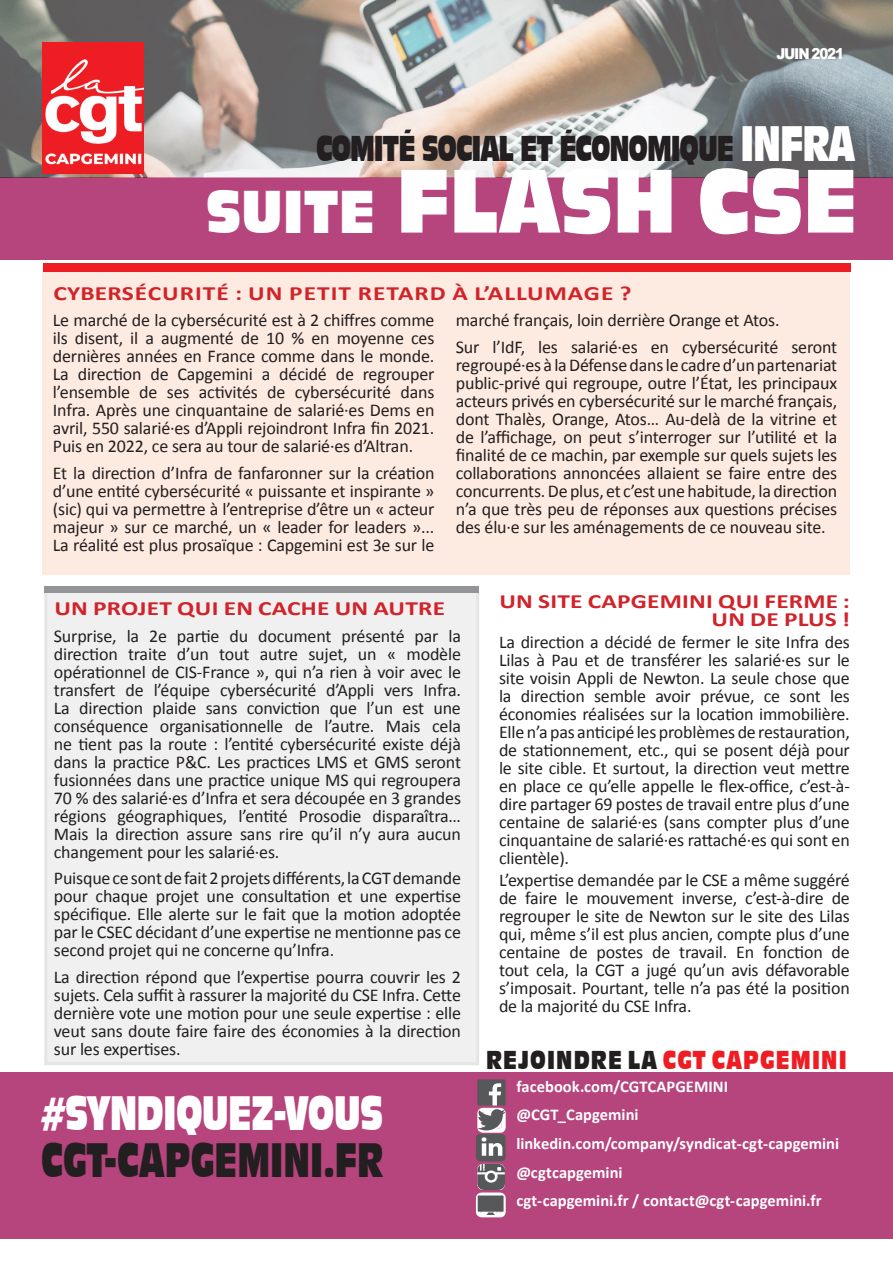
<style>
.page{position:relative;width:893px;height:1263px;background:#fff}
.page>*{position:absolute;margin:0;border:0;box-sizing:border-box;transform-origin:0 0}
.t1{font:84.3px "Incised 901 BT Compact";letter-spacing:-.005em;color:#fff;scale:.88 1}
.t2{font:45px "Incised 901 BT Compact";color:#231f20;scale:.69 1}
.t3{font:45px "Incised 901 BT Compact";letter-spacing:-.025em;color:#fff;scale:.71 1}
.t4{font:33.45px "Incised 901 BT Compact";letter-spacing:-.05em;color:#231f20;scale:.7 1}
.t5{font:24.15px "Incised 901 BT Compact";letter-spacing:.06em;color:#ee1d23;scale:.78 1}
.t6{font:700 20.25px/18px "Calibri";letter-spacing:.01em;color:#d1232a;text-align:right;scale:1.25 1}
.t7{font:700 20.25px "Calibri";letter-spacing:.04em;color:#d1232a;scale:1.25 1}
.t8{font:18px/18px "Calibri";letter-spacing:-.01em;color:#231f20;text-align:justify}
.t9{font:700 16.5px/28.7px "Calibri";color:#fff}
.t10{font:900 15px "Arial";letter-spacing:-.09em;color:#fff;scale:.9 1}
.s1{font-size:46.5px;color:#fff}
.s2{font-size:56.25px}
.s3{color:#231f20}
</style>
<div class="page">
<div style="left:44px;top:593px;width:435px;height:472px;background:#f0f0f1"></div>
<div style="left:0;top:177px;width:893px;height:82px;background:#b6447d"></div>
<img style="left:0;top:0;width:893px;height:177px">
<img style="left:0;top:177px;width:893px;height:1px">
<img style="left:43px;top:43px;width:101px;height:130px">
<div style="left:44px;top:587px;width:435px;height:6px;background:#939598"></div>
<div style="left:43px;top:271px;width:807px;height:304px;background:#fdeae0"></div>
<div style="left:43px;top:263px;width:807px;height:8px;background:#ee1d23"></div>
<div style="left:0;top:1071px;width:893px;height:167px;background:#b6447d"></div>
<div style="left:477px;top:1079px;width:29px;height:26px;background:#57585a;border-radius:2px"></div>
<img style="left:479px;top:1108px;width:25px;height:1px">
<img style="left:476px;top:1192px;width:30px;height:25px">
<svg style="left:476px;top:1109px;width:30px;height:81px;background:#8e8189"></svg>
<div style="left:478px;top:1195px;width:26px;height:17px;background:#57585a"></div>
<svg style="left:486px;top:1211px;width:15px;height:4px"></svg>
<img style="left:489px;top:1083px;width:12px;height:22px">
<p class="t10" style="left:776px;top:43px;width:77px">JUIN 2021</p>
<h3 class="t4" style="left:316px;top:129px;width:772px">COMITÉ SOCIAL ET ÉCONOMIQUE <span class="s1">INFRA</span></h3>
<h1 class="t1" style="left:206px;top:151px;width:742px"><span class="s2">SUITE</span> FLASH CSE</h1>
<p class="t7" style="left:53px;top:280px;width:464px">CYBERSÉCURITÉ : UN PETIT RETARD À L’ALLUMAGE ?</p>
<p class="t8" style="left:53px;top:311px;width:383px">Le marché de la cybersécurité est à 2 chiffres comme ils disent, il a augmenté de 10 % en moyenne ces dernières années en France comme dans le monde.<br>La direction de Capgemini a décidé de regrouper l’ensemble de ses activités de cybersécurité dans Infra. Après une cinquantaine de salarié·es Dems en avril, 550 salarié·es d’Appli rejoindront Infra fin 2021.<br>Puis en 2022, ce sera au tour de salarié·es d’Altran.</p>
<p class="t8" style="left:53px;top:464px;width:383px">Et la direction d’Infra de fanfaronner sur la création d’une entité cybersécurité « puissante et inspirante » (sic) qui va permettre à l’entreprise d’être un « acteur majeur » sur ce marché, un « leader for leaders »...<br>La réalité est plus prosaïque : Capgemini est 3e sur le</p>
<p class="t8" style="left:456px;top:307px;width:383px;line-height:26.5px">marché français, loin derrière Orange et Atos.<br>Sur l’IdF, les salarié·es en cybersécurité seront</p>
<p class="t8" style="left:456px;top:356px;width:383px">regroupé·es à la Défense dans le cadre d’un partenariat public-privé qui regroupe, outre l’État, les principaux acteurs privés en cybersécurité sur le marché français, dont Thalès, Orange, Atos… Au-delà de la vitrine et de l’affichage, on peut s’interroger sur l’utilité et la finalité de ce machin, par exemple sur quels sujets les collaborations annoncées allaient se faire entre des concurrents. De plus, et c’est une habitude, la direction n’a que très peu de réponses aux questions précises des élu·e sur les aménagements de ce nouveau site.</p>
<p class="t6" style="left:54px;top:599px;width:314px">UN PROJET QUI EN CACHE UN AUTRE</p>
<p class="t8" style="left:54px;top:627px;width:409px">Surprise, la 2e partie du document présenté par la direction traite d’un tout autre sujet, un « modèle opérationnel de CIS-France », qui n’a rien à voir avec le transfert de l’équipe cybersécurité d’Appli vers Infra.<br>La direction plaide sans conviction que l’un est une conséquence organisationnelle de l’autre. Mais cela ne tient pas la route : l’entité cybersécurité existe déjà dans la practice P&amp;C. Les practices LMS et GMS seront fusionnées dans une practice unique MS qui regroupera 70 % des salarié·es d’Infra et sera découpée en 3 grandes régions géographiques, l’entité Prosodie disparaîtra… Mais la direction assure sans rire qu’il n’y aura aucun changement pour les salarié·es.</p>
<p class="t8" style="left:54px;top:869px;width:409px">Puisque ce sont de fait 2 projets différents, la CGT demande pour chaque projet une consultation et une expertise spécifique. Elle alerte sur le fait que la motion adoptée par le CSEC décidant d’une expertise ne mentionne pas ce second projet qui ne concerne qu’Infra.</p>
<p class="t8" style="left:54px;top:968px;width:409px">La direction répond que l’expertise pourra couvrir les 2 sujets. Cela suffit à rassurer la majorité du CSE Infra. Cette dernière vote une motion pour une seule expertise : elle veut sans doute faire faire des économies à la direction sur les expertises.</p>
<h2 class="t3" style="left:41px;top:1086px;width:483px">#SYNDIQUEZ-VOUS</h2>
<h2 class="t2" style="left:41px;top:1133px;width:497px">CGT-CAPGEMINI.FR</h2>
<p class="t6" style="left:499px;top:592px;width:282px">UN SITE CAPGEMINI QUI FERME :<br>UN DE PLUS !</p>
<p class="t8" style="left:499px;top:633px;width:352px">La direction a décidé de fermer le site Infra des Lilas à Pau et de transférer les salarié·es sur le site voisin Appli de Newton. La seule chose que la direction semble avoir prévue, ce sont les économies réalisées sur la location immobilière.<br>Elle n’a pas anticipé les problèmes de restauration, de stationnement, etc., qui se posent déjà pour le site cible. Et surtout, la direction veut mettre en place ce qu’elle appelle le flex-office, c’est-à&shy;dire partager 69 postes de travail entre plus d’une centaine de salarié·es (sans compter plus d’une cinquantaine de salarié·es rattaché·es qui sont en clientèle).</p>
<p class="t8" style="left:499px;top:871px;width:352px">L’expertise demandée par le CSE a même suggéré de faire le mouvement inverse, c’est-à-dire de regrouper le site de Newton sur le site des Lilas qui, même s’il est plus ancien, compte plus d’une centaine de postes de travail. En fonction de tout cela, la CGT a jugé qu’un avis défavorable s’imposait. Pourtant, telle n’a pas été la position de la majorité du CSE Infra.</p>
<h3 class="t5" style="left:486px;top:1046px;width:464px"><span class="s3">REJOINDRE LA</span> CGT CAPGEMINI</h3>
<p class="t9" style="left:516px;top:1072px;width:324px">facebook.com/CGTCAPGEMINI @CGT_Capgemini linkedin.com/company/syndicat-cgt-capgemini @cgtcapgemini<br>cgt-capgemini.fr / contact@cgt-capgemini.fr</p>
</div>
